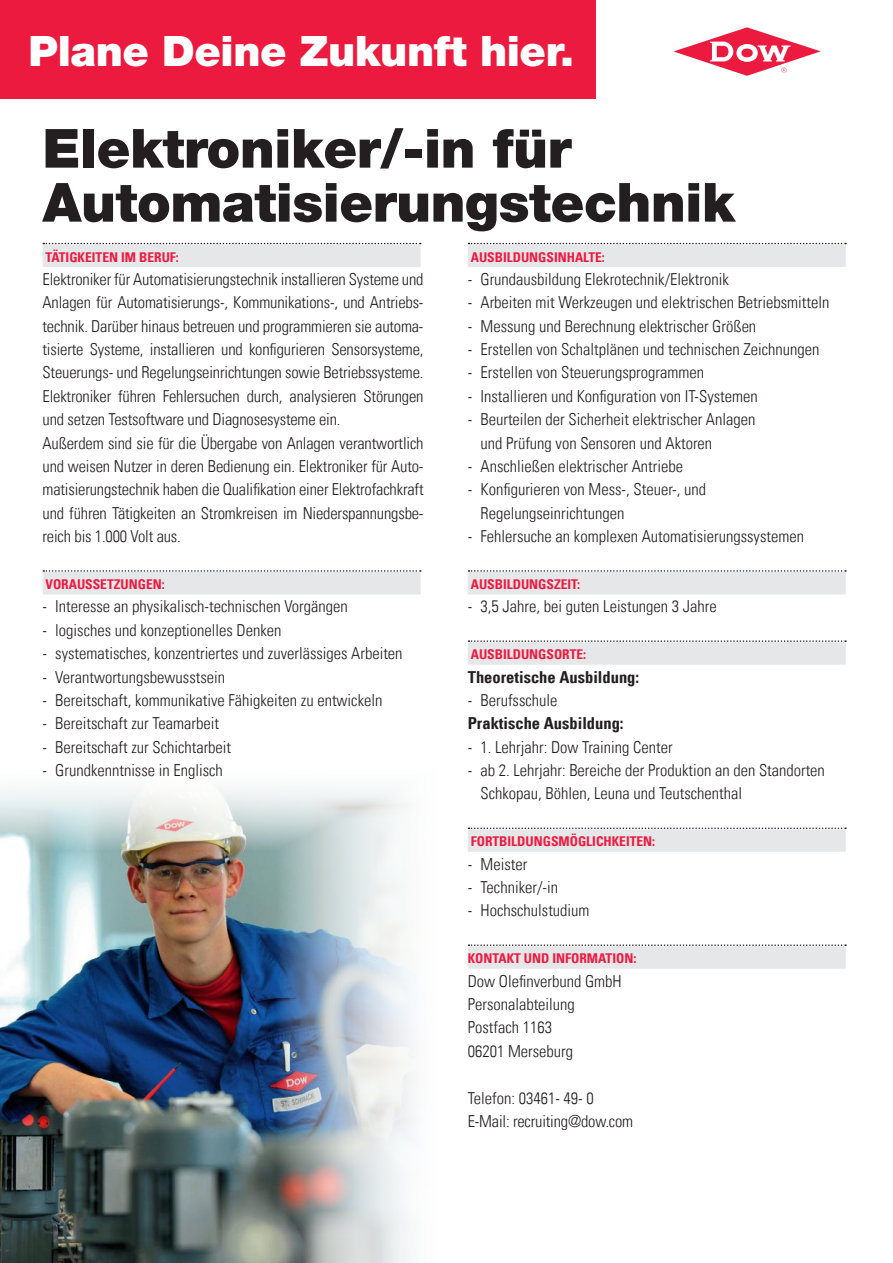
<style>
.page{position:relative;width:893px;height:1263px;background:#fff}
.page>*{position:absolute;margin:0;border:0;box-sizing:border-box;transform-origin:0 0}
.t1{font:900 54px/54px "Helvetica Neue";letter-spacing:-.01em;color:#231f20}
.t2{font:900 42px "Helvetica Neue";letter-spacing:-.01em;color:#fff}
.t3{font:16.5px/23.4px "Univers Com 47 Light Cond";color:#231f20}
.t4{font:16.5px "Univers Com 67 Bold Cond";color:#231f20}
.t5{font:13.5px "Univers Com 67 Bold Cond";color:#ed1a40}
</style>
<div class="page">
<svg style="left:673px;top:27px;width:148px;height:49px"></svg>
<div style="left:0;top:0;width:595px;height:99px;background:#ed1a40"></div>
<img style="left:0;top:789px;width:411px;height:474px">
<div style="left:43px;top:245px;width:378px;height:22px;background:#e6e7e9"></div>
<div style="left:43px;top:572px;width:378px;height:22px;background:#e6e7e9"></div>
<svg style="left:43px;top:243px;width:378px;height:1px"></svg>
<svg style="left:43px;top:570px;width:378px;height:2px"></svg>
<div style="left:468px;top:245px;width:378px;height:22px;background:#e6e7e9"></div>
<div style="left:468px;top:572px;width:378px;height:22px;background:#e6e7e9"></div>
<div style="left:468px;top:642px;width:378px;height:23px;background:#e6e7e9"></div>
<div style="left:468px;top:829px;width:378px;height:23px;background:#e6e7e9"></div>
<div style="left:468px;top:946px;width:378px;height:23px;background:#e6e7e9"></div>
<svg style="left:468px;top:243px;width:378px;height:1px"></svg>
<svg style="left:468px;top:570px;width:378px;height:2px"></svg>
<svg style="left:468px;top:640px;width:378px;height:2px"></svg>
<svg style="left:468px;top:827px;width:378px;height:2px"></svg>
<svg style="left:468px;top:944px;width:378px;height:2px"></svg>
<h2 class="t2" style="left:29px;top:26px;width:547px">Plane Deine Zukunft hier.</h2>
<h1 class="t1" style="left:43px;top:121px;width:694px">Elektroniker/-in für<br>Automatisierungstechnik</h1>
<p class="t5" style="left:46px;top:248px;width:135px">TÄTIGKEITEN IM BERUF:</p>
<p class="t3" style="left:43px;top:267px;width:383px">Elektroniker für Automatisierungstechnik installieren Systeme und Anlagen für Automatisierungs-, Kommunikations-, und Antriebs&shy;technik. Darüber hinaus betreuen und programmieren sie automa&shy;tisierte Systeme, installieren und konfigurieren Sensorsysteme, Steuerungs- und Regelungseinrichtungen sowie Betriebssysteme.<br>Elektroniker führen Fehlersuchen durch, analysieren Störungen und setzen Testsoftware und Diagnosesysteme ein.<br>Außerdem sind sie für die Übergabe von Anlagen verantwortlich und weisen Nutzer in deren Bedienung ein. Elektroniker für Auto&shy;matisierungstechnik haben die Qualifikation einer Elektrofachkraft und führen Tätigkeiten an Stromkreisen im Niederspannungsbe&shy;reich bis 1.000 Volt aus.</p>
<p class="t5" style="left:46px;top:576px;width:121px">VORAUSSETZUNGEN:</p>
<p class="t3" style="left:43px;top:595px;width:307px">- Interesse an physikalisch-technischen Vorgängen</p>
<p class="t3" style="left:43px;top:618px;width:241px">- logisches und konzeptionelles Denken</p>
<p class="t3" style="left:43px;top:642px;width:362px">- systematisches, konzentriertes und zuverlässiges Arbeiten</p>
<p class="t3" style="left:43px;top:665px;width:184px">- Verantwortungsbewusstsein</p>
<p class="t3" style="left:43px;top:688px;width:341px">- Bereitschaft, kommunikative Fähigkeiten zu entwickeln</p>
<p class="t3" style="left:43px;top:712px;width:178px">- Bereitschaft zur Teamarbeit</p>
<p class="t3" style="left:43px;top:735px;width:190px">- Bereitschaft zur Schichtarbeit</p>
<p class="t3" style="left:43px;top:758px;width:182px">- Grundkenntnisse in Englisch</p>
<p class="t5" style="left:471px;top:248px;width:136px">AUSBILDUNGSINHALTE:</p>
<p class="t3" style="left:468px;top:267px;width:263px">- Grundausbildung Elekrotechnik/Elektronik</p>
<p class="t3" style="left:468px;top:291px;width:363px">- Arbeiten mit Werkzeugen und elektrischen Betriebsmitteln</p>
<p class="t3" style="left:468px;top:314px;width:290px">- Messung und Berechnung elektrischer Größen</p>
<p class="t3" style="left:468px;top:338px;width:353px">- Erstellen von Schaltplänen und technischen Zeichnungen</p>
<p class="t3" style="left:468px;top:361px;width:238px">- Erstellen von Steuerungsprogrammen</p>
<p class="t3" style="left:468px;top:384px;width:292px">- Installieren und Konfiguration von IT-Systemen</p>
<p class="t3" style="left:480px;top:408px;width:276px;text-indent:-13px">- Beurteilen der Sicherheit elektrischer Anlagen und Prüfung von Sensoren und Aktoren</p>
<p class="t3" style="left:468px;top:454px;width:217px">- Anschließen elektrischer Antriebe</p>
<p class="t3" style="left:480px;top:478px;width:227px;text-indent:-13px">- Konfigurieren von Mess-, Steuer-, und<br>Regelungseinrichtungen</p>
<p class="t3" style="left:468px;top:525px;width:338px">- Fehlersuche an komplexen Automatisierungssystemen</p>
<p class="t5" style="left:471px;top:576px;width:111px">AUSBILDUNGSZEIT:</p>
<p class="t3" style="left:468px;top:595px;width:251px">- 3,5 Jahre, bei guten Leistungen 3 Jahre</p>
<p class="t5" style="left:471px;top:646px;width:117px">AUSBILDUNGSORTE:</p>
<p class="t4" style="left:468px;top:666px;width:173px">Theoretische Ausbildung:</p>
<p class="t3" style="left:468px;top:688px;width:91px">- Berufsschule</p>
<p class="t4" style="left:468px;top:713px;width:157px">Praktische Ausbildung:</p>
<p class="t3" style="left:468px;top:735px;width:206px">- 1. Lehrjahr: Dow Training Center</p>
<p class="t3" style="left:480px;top:758px;width:346px;text-indent:-13px">- ab 2. Lehrjahr: Bereiche der Produktion an den Standorten<br>Schkopau, Böhlen, Leuna und Teutschenthal</p>
<p class="t5" style="left:471px;top:833px;width:186px">FORTBILDUNGSMÖGLICHKEITEN:</p>
<p class="t3" style="left:468px;top:852px;width:61px">- Meister</p>
<p class="t3" style="left:468px;top:875px;width:92px">- Techniker/-in</p>
<p class="t3" style="left:468px;top:899px;width:123px">- Hochschulstudium</p>
<p class="t5" style="left:468px;top:950px;width:170px">KONTAKT UND INFORMATION:</p>
<p class="t3" style="left:468px;top:969px;width:155px">Dow Olefinverbund GmbH<br>Personalabteilung<br>Postfach 1163<br>06201 Merseburg</p>
<p class="t3" style="left:468px;top:1086px;width:167px">Telefon: 03461- 49- 0<br>E-Mail: recruiting@dow.com</p>
</div>
